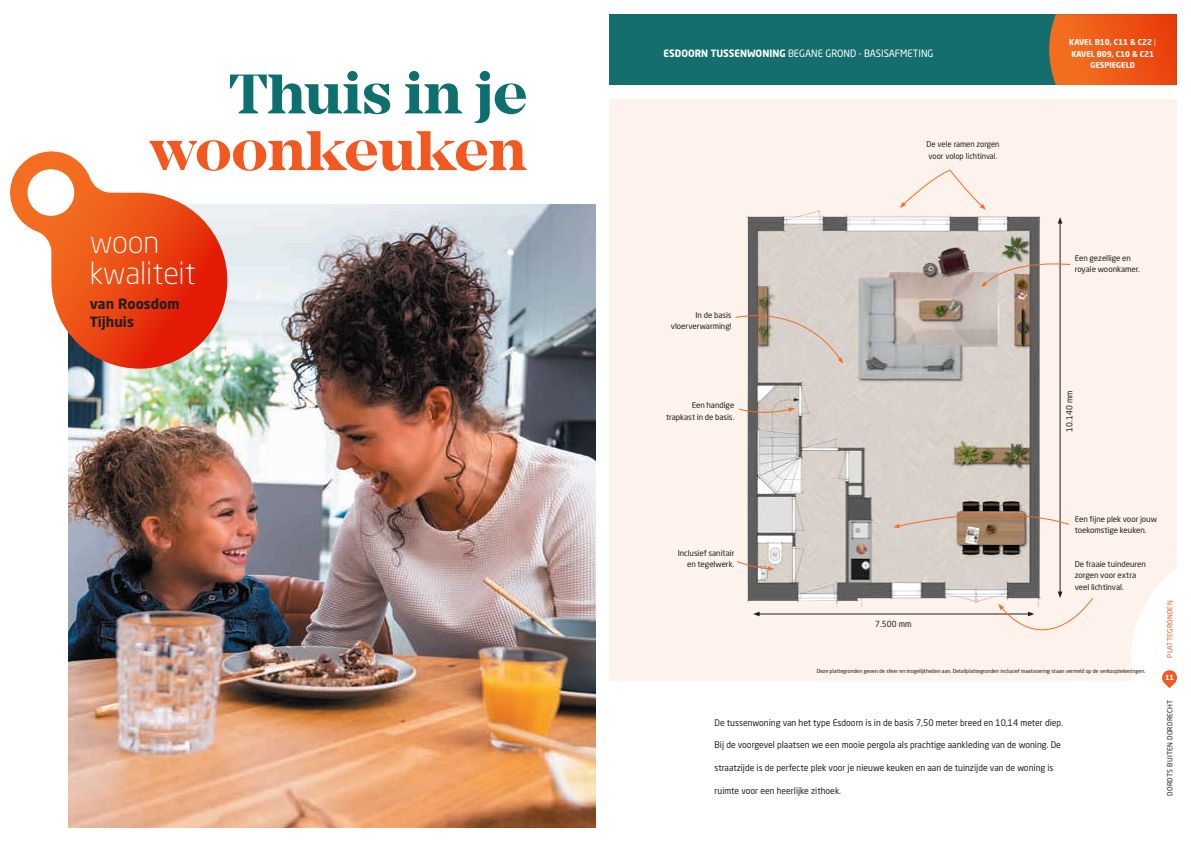
<style>
.page{position:relative;width:1191px;height:842px;background:#fff}
.page>*{position:absolute;margin:0;border:0;box-sizing:border-box;transform-origin:0 0}
.t1{font:700 58px "Mirador";letter-spacing:-.01em;color:#f15921}
.t2{font:700 58px "Mirador";letter-spacing:-.01em;color:#0d6f6e}
.t3{font:300 30.5px/30.5px "Neo Sans Std";letter-spacing:-.01em;color:#fff}
.t4{font:700 13.9px/18.3px "Neo Sans Std";color:#231f20}
.t5{font:10px "Neo Sans Std";color:#fff;scale:.96 1}
.t6{font:9px "Neo Sans Std";color:#231f20;scale:.96 1}
.t7{font:8.3px "Neo Sans Std";letter-spacing:.01em;color:#231f20;scale:.96 1}
.t8{font:8px/11.3px "Neo Sans Std";letter-spacing:-.01em;color:#231f20}
.t9{font:700 8px/11.3px "Neo Sans Std";color:#fff;text-align:center;scale:.96 1}
.t10{font:8px/11.3px "Neo Sans Std";letter-spacing:-.01em;color:#231f20;scale:.96 1}
.t11{font:7px "Neo Sans Std";letter-spacing:.03em;color:#231f20}
.t12{font:7px "Neo Sans Std";letter-spacing:.03em;color:#f15921}
.t13{font:700 7px "Neo Sans Std";color:#fff}
.t14{font:5.5px "Neo Sans Std";color:#231f20;scale:.96 1}
.s1{font-weight:700}
.s2{color:#f59d80}
</style>
<div class="page">
<div style="left:609px;top:99px;width:567px;height:581px;background:#fdf2ec"></div>
<svg style="left:1129px;top:543px;width:48px;height:146px"></svg>
<div style="left:609px;top:14px;width:567px;height:71px;background:#156d6d"></div>
<svg style="left:1049px;top:14px;width:127px;height:71px;background:#e95918"></svg>
<hr style="left:758px;top:614px;width:271px;height:1px;background:#231f20">
<svg style="left:753px;top:612px;width:6px;height:4px"></svg>
<hr style="left:1059px;top:222px;width:1px;height:371px;background:#231f20">
<svg style="left:1057px;top:217px;width:5px;height:7px"></svg>
<img style="left:746px;top:210px;width:294px;height:397px">
<svg style="left:739px;top:407px;width:56px;height:9px"></svg>
<svg style="left:737px;top:561px;width:37px;height:10px"></svg>
<svg style="left:735px;top:302px;width:108px;height:62px;background:#cbc0b8"></svg>
<svg style="left:981px;top:258px;width:89px;height:29px"></svg>
<svg style="left:998px;top:591px;width:95px;height:40px"></svg>
<svg style="left:893px;top:502px;width:176px;height:26px;background:#b6a496"></svg>
<svg style="left:900px;top:170px;width:86px;height:40px"></svg>
<img style="left:68px;top:204px;width:527px;height:624px">
<svg style="left:10px;top:151px;width:217px;height:218px"></svg>
<h1 class="t2" style="left:228px;top:60px;width:300px">Thuis in je</h1>
<h1 class="t1" style="left:150px;top:116px;width:379px">woonkeuken</h1>
<h2 class="t3" style="left:90px;top:227px;width:108px">woon kwaliteit</h2>
<h3 class="t4" style="left:90px;top:294px;width:91px">van Roosdom<br>Tijhuis</h3>
<p class="t5" style="left:663px;top:47px;width:283px"><span class="s1">ESDOORN TUSSENWONING</span> BEGANE GROND - BASISAFMETING</p>
<p class="t10" style="left:926px;top:139px;width:78px">De vele ramen zorgen voor volop lichtinval.</p>
<p class="t9" style="left:1069px;top:37px;width:92px">KAVEL B10, C11 &amp; C22 <span class="s2">|<br></span>KAVEL B09, C10 &amp; C21<br>GESPIEGELD</p>
<p class="t8" style="left:671px;top:309px;width:62px;text-align:right">In de basis vloerverwarming!</p>
<p class="t8" style="left:666px;top:399px;width:70px;text-align:right">Een handige trapkast in de basis.</p>
<p class="t8" style="left:1074px;top:252px;width:67px">Een gezellige en royale woonkamer.</p>
<p class="t7" style="left:1064px;top:432px;width:45px;rotate:-90deg">10.140 mm</p>
<p class="t8" style="left:678px;top:547px;width:58px;text-align:right">Inclusief sanitair en tegelwerk.</p>
<p class="t8" style="left:1074px;top:513px;width:84px">Een fijne plek voor jouw toekomstige keuken.</p>
<p class="t7" style="left:875px;top:618px;width:39px">7.500 mm</p>
<p class="t8" style="left:1074px;top:558px;width:73px">De fraaie tuindeuren zorgen voor extra veel lichtinval.</p>
<p class="t14" style="left:816px;top:667px;width:344px">Deze plattegronden geven de sfeer en mogelijkheden aan. Detailplattegronden inclusief maatvoering staan vermeld op de verkooptekeningen.</p>
<p class="t6" style="left:714px;top:717px;width:364px">De tussenwoning van het type Esdoorn is in de basis 7,50 meter breed en 10,14 meter diep.</p>
<p class="t6" style="left:714px;top:740px;width:362px">Bij de voorgevel plaatsen we een mooie pergola als prachtige aankleding van de woning. De</p>
<p class="t6" style="left:714px;top:762px;width:355px">straatzijde is de perfecte plek voor je nieuwe keuken en aan de tuinzijde van de woning is</p>
<p class="t6" style="left:714px;top:785px;width:133px">ruimte voor een heerlijke zithoek.</p>
<p class="t12" style="left:1165px;top:658px;width:59px;rotate:-90deg">PLATTEGRONDEN</p>
<p class="t13" style="left:1165px;top:673px;width:11px">11</p>
<p class="t11" style="left:1165px;top:796px;width:98px;rotate:-90deg">DORDTS BUITEN DORDRECHT</p>
</div>
